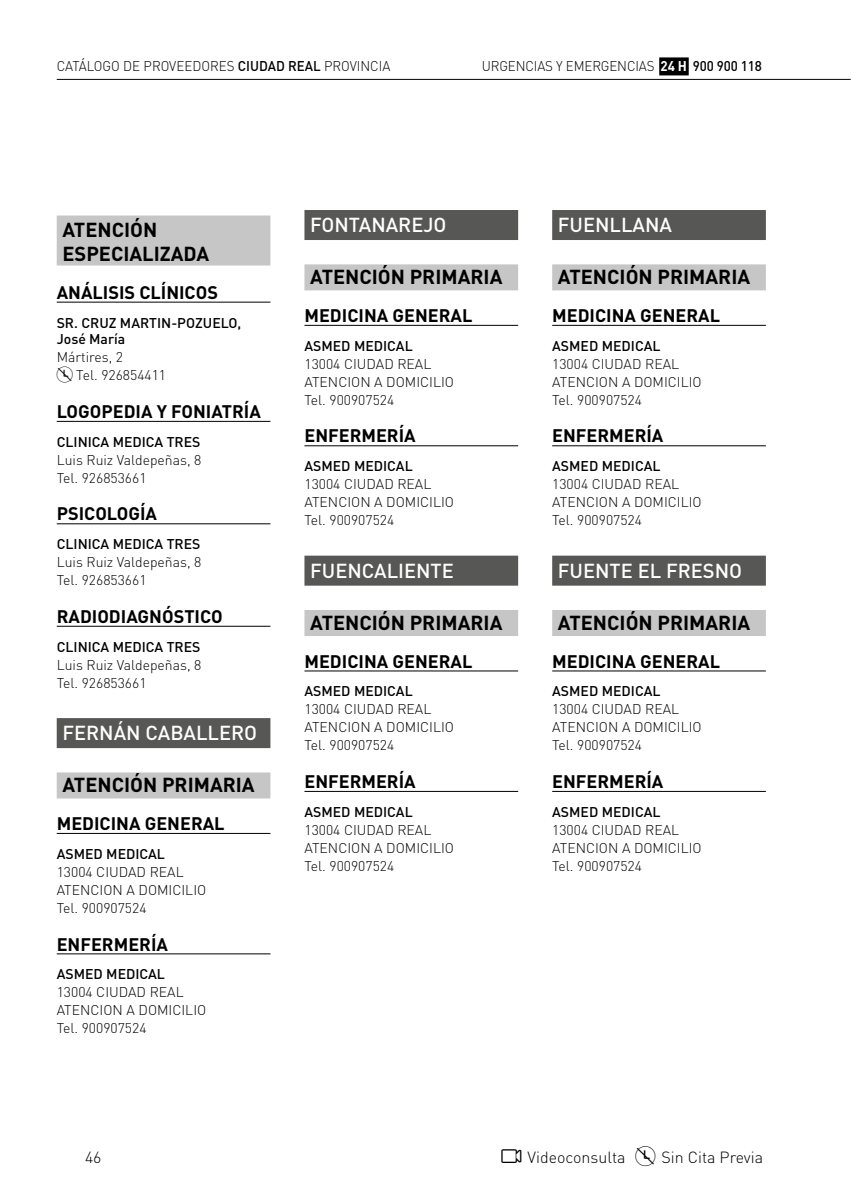
<style>
.page{position:relative;width:851px;height:1191px;background:#fff}
.page>*{position:absolute;margin:0;border:0;box-sizing:border-box;transform-origin:0 0}
.t1{font:700 20px/24px "DIN";color:#000}
.t2{font:500 20px "DIN";color:#fff}
.t3{font:700 18px "DIN";color:#000}
.t4{font:300 16px "DIN";color:#000}
.t5{font:300 14px/18px "DIN";color:#000}
.t6{font:500 14px/16.8px "DIN";color:#000}
.t7{font:300 14px "DIN";color:#000;scale:.95 1}
.s1{font-weight:500}
.s2{font-weight:700;color:#fff}
</style>
<div class="page">
<div style="left:659px;top:57px;width:29px;height:18px;background:#000"></div>
<hr style="left:57px;top:79px;width:793px;height:1px;background:#000">
<div style="left:57px;top:215px;width:213px;height:50px;background:#c6c6c6"></div>
<hr style="left:57px;top:302px;width:213px;height:1px;background:#000">
<hr style="left:57px;top:421px;width:213px;height:1px;background:#000">
<hr style="left:57px;top:523px;width:213px;height:1px;background:#000">
<hr style="left:57px;top:626px;width:213px;height:1px;background:#000">
<div style="left:57px;top:718px;width:213px;height:30px;background:#575756"></div>
<div style="left:57px;top:772px;width:213px;height:26px;background:#c6c6c6"></div>
<hr style="left:57px;top:833px;width:213px;height:1px;background:#000">
<hr style="left:57px;top:953px;width:213px;height:1px;background:#000">
<div style="left:304px;top:210px;width:214px;height:30px;background:#575756"></div>
<div style="left:304px;top:264px;width:214px;height:26px;background:#c6c6c6"></div>
<hr style="left:304px;top:325px;width:214px;height:1px;background:#000">
<hr style="left:304px;top:445px;width:214px;height:1px;background:#000">
<div style="left:304px;top:555px;width:214px;height:30px;background:#575756"></div>
<div style="left:304px;top:610px;width:214px;height:26px;background:#c6c6c6"></div>
<hr style="left:304px;top:670px;width:214px;height:1px;background:#000">
<hr style="left:304px;top:791px;width:214px;height:1px;background:#000">
<div style="left:552px;top:210px;width:213px;height:30px;background:#575756"></div>
<div style="left:552px;top:264px;width:213px;height:26px;background:#c6c6c6"></div>
<hr style="left:552px;top:325px;width:213px;height:1px;background:#000">
<hr style="left:552px;top:445px;width:213px;height:1px;background:#000">
<div style="left:552px;top:555px;width:213px;height:30px;background:#575756"></div>
<div style="left:552px;top:610px;width:213px;height:26px;background:#c6c6c6"></div>
<hr style="left:552px;top:670px;width:213px;height:1px;background:#000">
<hr style="left:552px;top:791px;width:213px;height:1px;background:#000">
<p class="t7" style="left:57px;top:57px;width:208px">CATÁLOGO DE PROVEEDORES <span class="s1">Ciudad</span></p>
<p class="t7" style="left:288px;top:57px;width:109px"><span class="s1">Real</span> PROVINCIA</p>
<p class="t7" style="left:481px;top:58px;width:296px">URGENCIAS Y EMERGENCIAS <span class="s2">24 H</span> <span class="s1">900 900 118</span></p>
<h1 class="t1" style="left:62px;top:217px;width:148px">ATENCIÓN<br>ESPECIALIZADA</h1>
<p class="t3" style="left:57px;top:280px;width:163px">ANÁLISIS CLÍNICOS</p>
<p class="t6" style="left:57px;top:314px;width:186px">SR. CRUZ MARTIN-POZUELO,<br>José María</p>
<p class="t5" style="left:76px;top:348px;width:91px;text-indent:-20px">Mártires, 2<br>Tel. 926854411</p>
<p class="t3" style="left:57px;top:400px;width:205px">LOGOPEDIA Y FONIATRÍA</p>
<p class="t6" style="left:57px;top:433px;width:145px">CLINICA MEDICA TRES</p>
<p class="t5" style="left:57px;top:451px;width:146px">Luis Ruiz Valdepeñas, 8<br>Tel. 926853661</p>
<p class="t3" style="left:57px;top:502px;width:102px">PSICOLOGÍA</p>
<p class="t6" style="left:57px;top:535px;width:145px">CLINICA MEDICA TRES</p>
<p class="t5" style="left:57px;top:553px;width:146px">Luis Ruiz Valdepeñas, 8<br>Tel. 926853661</p>
<p class="t3" style="left:57px;top:604px;width:168px">RADIODIAGNÓSTICO</p>
<p class="t6" style="left:57px;top:638px;width:145px">CLINICA MEDICA TRES</p>
<p class="t5" style="left:57px;top:655px;width:146px">Luis Ruiz Valdepeñas, 8<br>Tel. 926853661</p>
<h1 class="t2" style="left:62px;top:720px;width:196px">FERNÁN CABALLE RO</h1>
<h1 class="t1" style="left:62px;top:772px;width:194px">ATENCIÓN PRIMARIA</h1>
<p class="t3" style="left:57px;top:812px;width:169px">MEDICINA GENERAL</p>
<p class="t6" style="left:57px;top:845px;width:108px">ASMED MEDICAL</p>
<p class="t5" style="left:57px;top:862px;width:151px">13004 CIUDAD REAL<br>ATENCION A DOMICILIO<br>Tel. 900907524</p>
<p class="t3" style="left:57px;top:932px;width:113px">ENFERMERÍA</p>
<p class="t6" style="left:57px;top:965px;width:108px">ASMED MEDICAL</p>
<p class="t5" style="left:57px;top:983px;width:151px">13004 CIUDAD REAL<br>ATENCION A DOMICILIO<br>Tel. 900907524</p>
<h1 class="t2" style="left:310px;top:212px;width:138px">FONTANAREJO</h1>
<h1 class="t1" style="left:310px;top:264px;width:194px">ATENCIÓN PRIMARIA</h1>
<p class="t3" style="left:304px;top:304px;width:169px">MEDICINA GENERAL</p>
<p class="t6" style="left:304px;top:337px;width:108px">ASMED MEDICAL</p>
<p class="t5" style="left:304px;top:355px;width:151px">13004 CIUDAD REAL<br>ATENCION A DOMICILIO<br>Tel. 900907524</p>
<p class="t3" style="left:304px;top:424px;width:113px">ENFERMERÍA</p>
<p class="t6" style="left:304px;top:457px;width:108px">ASMED MEDICAL</p>
<p class="t5" style="left:304px;top:475px;width:151px">13004 CIUDAD REAL<br>ATENCION A DOMICILIO<br>Tel. 900907524</p>
<h1 class="t2" style="left:310px;top:557px;width:142px">FUENCALIENTE</h1>
<h1 class="t1" style="left:310px;top:610px;width:194px">ATENCIÓN PRIMARIA</h1>
<p class="t3" style="left:304px;top:649px;width:169px">MEDICINA GENERAL</p>
<p class="t6" style="left:304px;top:682px;width:108px">ASMED MEDICAL</p>
<p class="t5" style="left:304px;top:700px;width:151px">13004 CIUDAD REAL<br>ATENCION A DOMICILIO<br>Tel. 900907524</p>
<p class="t3" style="left:304px;top:770px;width:113px">ENFERMERÍA</p>
<p class="t6" style="left:304px;top:803px;width:108px">ASMED MEDICAL</p>
<p class="t5" style="left:304px;top:820px;width:151px">13004 CIUDAD REAL<br>ATENCION A DOMICILIO<br>Tel. 900907524</p>
<h1 class="t2" style="left:557px;top:212px;width:116px">FUENLLANA</h1>
<h1 class="t1" style="left:557px;top:264px;width:194px">ATENCIÓN PRIMARIA</h1>
<p class="t3" style="left:552px;top:304px;width:169px">MEDICINA GENERAL</p>
<p class="t6" style="left:552px;top:337px;width:108px">ASMED MEDICAL</p>
<p class="t5" style="left:552px;top:355px;width:151px">13004 CIUDAD REAL<br>ATENCION A DOMICILIO<br>Tel. 900907524</p>
<p class="t3" style="left:552px;top:424px;width:113px">ENFERMERÍA</p>
<p class="t6" style="left:552px;top:457px;width:108px">ASMED MEDICAL</p>
<p class="t5" style="left:552px;top:475px;width:151px">13004 CIUDAD REAL<br>ATENCION A DOMICILIO<br>Tel. 900907524</p>
<h1 class="t2" style="left:557px;top:557px;width:186px">FUENTE EL FRESNO</h1>
<h1 class="t1" style="left:557px;top:610px;width:194px">ATENCIÓN PRIMARIA</h1>
<p class="t3" style="left:552px;top:649px;width:169px">MEDICINA GENERAL</p>
<p class="t6" style="left:552px;top:682px;width:108px">ASMED MEDICAL</p>
<p class="t5" style="left:552px;top:700px;width:151px">13004 CIUDAD REAL<br>ATENCION A DOMICILIO<br>Tel. 900907524</p>
<p class="t3" style="left:552px;top:770px;width:113px">ENFERMERÍA</p>
<p class="t6" style="left:552px;top:803px;width:108px">ASMED MEDICAL</p>
<p class="t5" style="left:552px;top:820px;width:151px">13004 CIUDAD REAL<br>ATENCION A DOMICILIO<br>Tel. 900907524</p>
<p class="t4" style="left:85px;top:1147px;width:18px">46</p>
<p class="t4" style="left:527px;top:1147px;width:99px">Videoconsulta</p>
<p class="t4" style="left:661px;top:1147px;width:103px">Sin Cita Previa</p>
</div>
